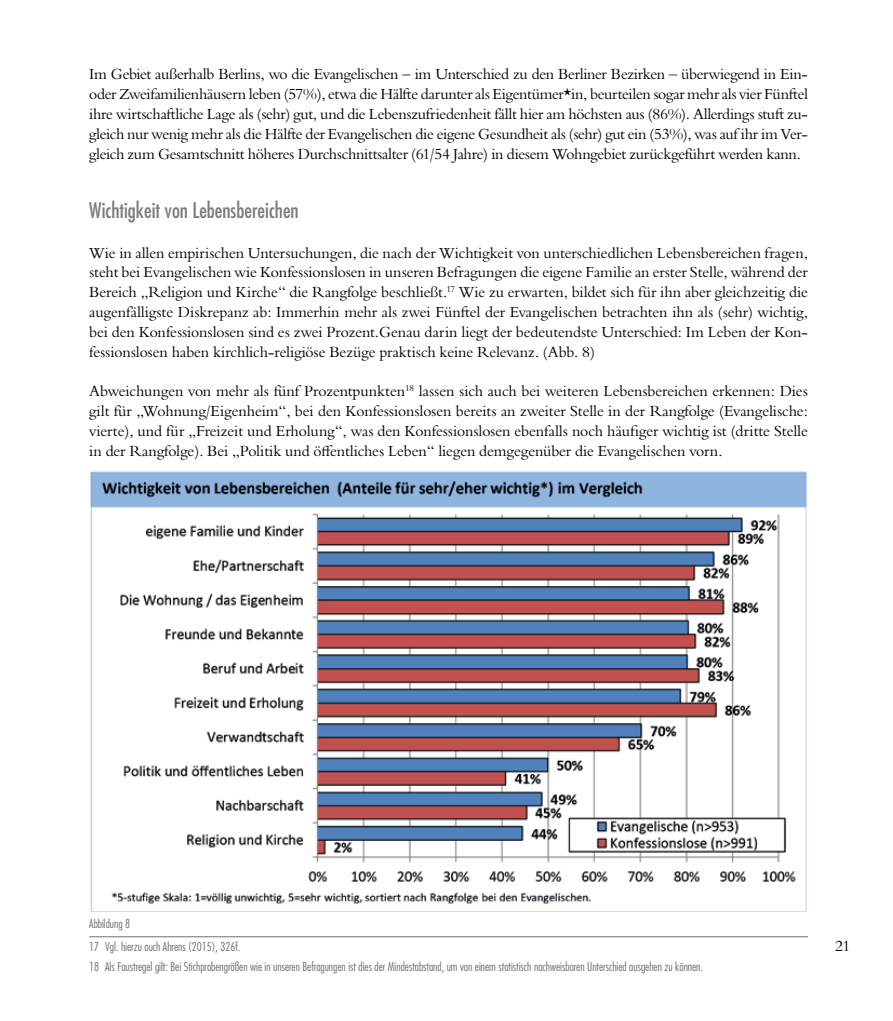
<style>
.page{position:relative;width:893px;height:1021px;background:#fff}
.page>*{position:absolute;margin:0;border:0;box-sizing:border-box;transform-origin:0 0}
.t1{font:condensed 21px "Futura";color:#7c7b7b}
.t2{font:15px/19.8px "Bergamo Std";letter-spacing:-.015em;color:#000;text-align:justify}
.t3{font:300 condensed 12px/19.6px "Futura";color:#706f6f}
</style>
<div class="page">
<hr style="left:89px;top:936px;width:719px;height:1px;background:#706f6f">
<svg style="left:89px;top:899px;width:615px;height:39px"></svg>
<img style="left:91px;top:471px;width:715px;height:440px">
<p class="t2" style="left:89px;top:64px;width:720px">Im Gebiet außerhalb Berlins, wo die Evangelischen – im Unterschied zu den Berliner Bezirken – überwiegend in Ein&shy;oder Zweifamilienhäusern leben (57%), etwa die Hälfte darunter als Eigentümer*in, beurteilen sogar mehr als vier Fünftel ihre wirtschaftliche Lage als (sehr) gut, und die Lebenszufriedenheit fällt hier am höchsten aus (86%). Allerdings stuft zu&shy;gleich nur wenig mehr als die Hälfte der Evangelischen die eigene Gesundheit als (sehr) gut ein (53%), was auf ihr im Ver&shy;gleich zum Gesamtschnitt höheres Durchschnittsalter (61/54 Jahre) in diesem Wohngebiet zurückgeführt werden kann.</p>
<h1 class="t1" style="left:89px;top:197px;width:211px">Wichtigkeit von Lebensbereichen</h1>
<p class="t2" style="left:89px;top:243px;width:720px">Wie in allen empirischen Untersuchungen, die nach der Wichtigkeit von unterschiedlichen Lebensbereichen fragen, steht bei Evangelischen wie Konfessionslosen in unseren Befragungen die eigene Familie an erster Stelle, während der Bereich „Religion und Kirche“ die Rangfolge beschließt.<sup>17</sup> Wie zu erwarten, bildet sich für ihn aber gleichzeitig die augenfälligste Diskrepanz ab: Immerhin mehr als zwei Fünftel der Evangelischen betrachten ihn als (sehr) wichtig, bei den Konfessionslosen sind es zwei Prozent.Genau darin liegt der bedeutendste Unterschied: Im Leben der Kon&shy;fessionslosen haben kirchlich-religiöse Bezüge praktisch keine Relevanz. (Abb. 8)</p>
<p class="t2" style="left:89px;top:381px;width:720px">Abweichungen von mehr als fünf Prozentpunkten<sup>18</sup> lassen sich auch bei weiteren Lebensbereichen erkennen: Dies gilt für „Wohnung/Eigenheim“, bei den Konfessionslosen bereits an zweiter Stelle in der Rangfolge (Evangelische: vierte), und für „Freizeit und Erholung“, was den Konfessionslosen ebenfalls noch häufiger wichtig ist (dritte Stelle in der Rangfolge). Bei „Politik und öffentliches Leben“ liegen demgegenüber die Evangelischen vorn.</p>
<p class="t3" style="left:89px;top:913px;width:42px">Abbildung 8</p>
<p class="t3" style="left:89px;top:936px;width:615px">17 Vgl. hierzu auch Ahrens (2015), 326f.<br>18 Als Faustregel gilt: Bei Stichprobengrößen wie in unseren Befragungen ist dies der Mindestabstand, um von einem statistisch nachweisbaren Unterschied ausgehen zu können.</p>
<p class="t2" style="left:835px;top:936px;width:17px">21</p>
</div>
